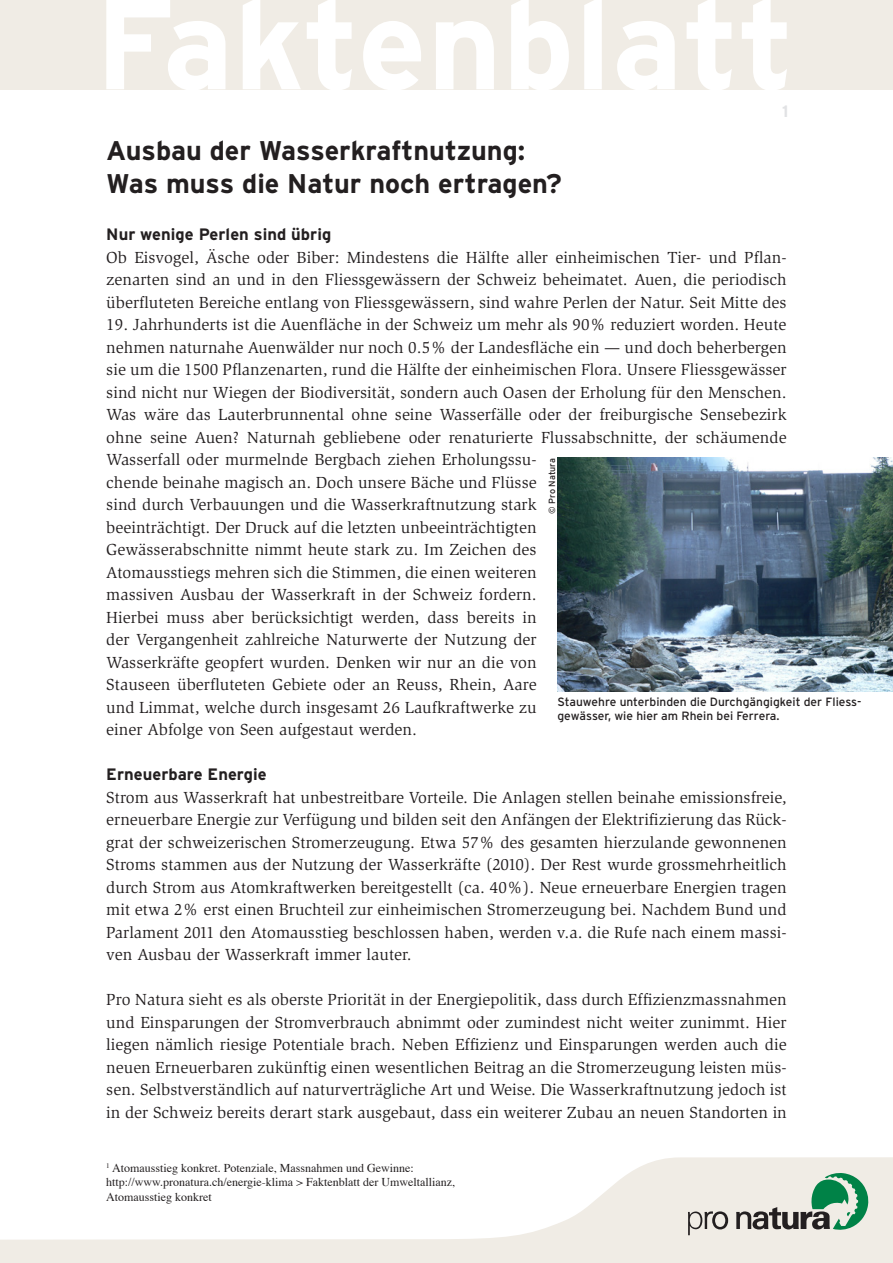
<style>
.page{position:relative;width:893px;height:1263px;background:#fff}
.page>*{position:absolute;margin:0;border:0;box-sizing:border-box;transform-origin:0 0}
.t1{font:700 127.5px "Interstate";letter-spacing:.005em;color:#fff}
.t2{font:700 27px "Interstate";color:#231f20}
.text_d{font:16.5px/22.5px "Slimbach Std";letter-spacing:.005em;color:#231f20;text-align:justify}
.untertitel_d{font:700 16.5px "Interstate";letter-spacing:.005em;color:#231f20}
.t3{font:700 16.5px "Interstate";color:#e1e2e4}
.t4{font:12px "Times";color:#231f20}
.t5{font:12px/13.5px "Interstate";color:#231f20}
.t6{font:9px "Interstate";color:#231f20}
</style>
<div class="page">
<div style="left:0;top:0;width:893px;height:89px;background:#f0ece5"></div>
<svg style="left:0;top:1157px;width:893px;height:106px"></svg>
<svg style="left:688px;top:1211px;width:40px;height:24px"></svg>
<svg style="left:736px;top:1172px;width:133px;height:58px;background:#a4bbab"></svg>
<img style="left:558px;top:457px;width:335px;height:234px">
<p class="t1" style="left:95px;top:-33px;width:702px">Faktenblatt</p>
<p class="t3" style="left:782px;top:102px;width:8px">1</p>
<p class="t2" style="left:106px;top:134px;width:420px">Ausbau der Wasserkraftnutzung:</p>
<p class="t2" style="left:106px;top:167px;width:457px">Was muss die Natur noch ertragen?</p>
<p class="untertitel_d" style="left:106px;top:224px;width:227px">Nur wenige Perlen sind übrig</p>
<p class="text_d" style="left:106px;top:246px;width:682px">Ob Eisvogel, Äsche oder Biber: Mindestens die Hälfte aller einheimischen Tier- und Pflan&shy;zenarten sind an und in den Fliessgewässern der Schweiz beheimatet. Auen, die periodisch überfluteten Bereiche entlang von Fliessgewässern, sind wahre Perlen der Natur. Seit Mitte des</p>
<p class="text_d" style="left:106px;top:313px;width:682px;text-align:left">19. Jahrhunderts ist die Auenfläche in der Schweiz um mehr als 90% reduziert worden. Heute nehmen naturnahe Auenwälder nur noch 0.5% der Landesfläche ein — und doch beherbergen sie um die 1500 Pflanzenarten, rund die Hälfte der einheimischen Flora. Unsere Fliessgewässer sind nicht nur Wiegen der Biodiversität, sondern auch Oasen der Erholung für den Menschen.<br>Was wäre das Lauterbrunnental ohne seine Wasserfälle oder der freiburgische Sensebezirk ohne seine Auen? Naturnah gebliebene oder renaturierte Flussabschnitte, der schäumende Wasserfall oder murmelnde Bergbach ziehen Erholungssu-<br>chende beinahe magisch an. Doch unsere Bäche und Flüsse<br>sind durch Verbauungen und die Wasserkraftnutzung stark<br>beeinträchtigt. Der Druck auf die letzten unbeeinträchtigten<br>Gewässerabschnitte nimmt heute stark zu. Im Zeichen des<br>Atomausstiegs mehren sich die Stimmen, die einen weiteren<br>massiven Ausbau der Wasserkraft in der Schweiz fordern.<br>Hierbei muss aber berücksichtigt werden, dass bereits in<br>der Vergangenheit zahlreiche Naturwerte der Nutzung der<br>Wasserkräfte geopfert wurden. Denken wir nur an die von<br>Stauseen überfluteten Gebiete oder an Reuss, Rhein, Aare<br>und Limmat, welche durch insgesamt 26 Laufkraftwerke zu<br>einer Abfolge von Seen aufgestaut werden.</p>
<p class="untertitel_d" style="left:106px;top:764px;width:162px">Erneuerbare Energie</p>
<p class="text_d" style="left:106px;top:786px;width:682px">Strom aus Wasserkraft hat unbestreitbare Vorteile. Die Anlagen stellen beinahe emissionsfreie, erneuerbare Energie zur Verfügung und bilden seit den Anfängen der Elektrifizierung das Rück&shy;grat der schweizerischen Stromerzeugung. Etwa 57% des gesamten hierzulande gewonnenen Stroms stammen aus der Nutzung der Wasserkräfte (2010). Der Rest wurde grossmehrheitlich durch Strom aus Atomkraftwerken bereitgestellt (ca. 40%). Neue erneuerbare Energien tragen mit etwa 2% erst einen Bruchteil zur einheimischen Stromerzeugung bei. Nachdem Bund und Parlament 2011 den Atomausstieg beschlossen haben, werden v.a. die Rufe nach einem massi&shy;ven Ausbau der Wasserkraft immer lauter.</p>
<p class="text_d" style="left:106px;top:988px;width:682px">Pro Natura sieht es als oberste Priorität in der Energiepolitik, dass durch Effizienzmassnahmen und Einsparungen der Stromverbrauch abnimmt oder zumindest nicht weiter zunimmt. Hier liegen nämlich riesige Potentiale brach. Neben Effizienz und Einsparungen werden auch die neuen Erneuerbaren zukünftig einen wesentlichen Beitrag an die Stromerzeugung leisten müs&shy;sen. Selbstverständlich auf naturverträgliche Art und Weise. Die Wasserkraftnutzung jedoch ist in der Schweiz bereits derart stark ausgebaut, dass ein weiterer Zubau an neuen Standorten in</p>
<p class="t6" style="left:546px;top:513px;width:57px;rotate:-90deg">© Pro Natura</p>
<p class="t5" style="left:557px;top:695px;width:305px">Stauwehre unterbinden die Durchgängigkeit der Fliess&shy;gewässer, wie hier am Rhein bei Ferrera.</p>
<p class="t4" style="left:106px;top:1160px;width:309px"><sup>1</sup> Atomausstieg konkret. Potenziale, Massnahmen und Gewinne:</p>
<p class="t4" style="left:106px;top:1174px;width:350px">http://www.pronatura.ch/energie-klima &gt; Faktenblatt der Umweltallianz,</p>
<p class="t4" style="left:106px;top:1189px;width:107px">Atomausstieg konkret</p>
</div>
